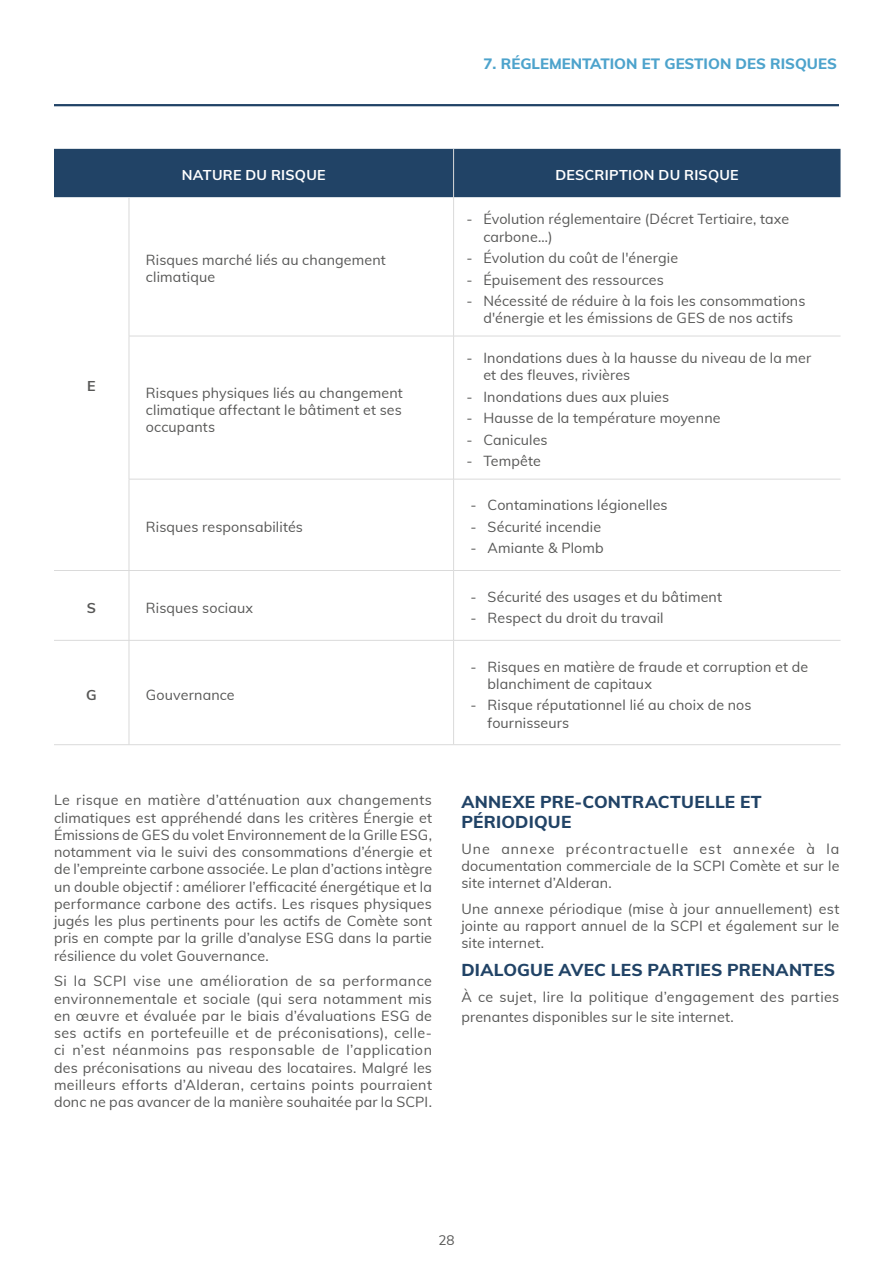
<style>
.page{position:relative;width:893px;height:1263px;background:#fff}
.page>*{position:absolute;margin:0;border:0;box-sizing:border-box;transform-origin:0 0}
.TITRE_1{font:800 17.25px/19.5px "Muli";letter-spacing:.01em;color:#214366}
.PARAGRAPHE_TEXTE_COURANT{font:800 17.25px "Muli";letter-spacing:.01em;color:#214366}
.t1{font:800 15px "Muli";color:#4da3cc}
.PARAGRAPHE_TEXTE_COURANT-2{font:14.25px/17.2px "Muli";letter-spacing:.01em;color:#575756}
.t2{font:700 14.25px "Muli";letter-spacing:.015em;color:#fff}
.t3{font:700 14.25px "Muli";color:#575756}
.t4{font:13.5px "Muli";color:#575756}
</style>
<div class="page">
<hr style="left:54px;top:104px;width:785px;height:2px;background:#214366">
<div style="left:54px;top:149px;width:786px;height:48px;background:#214366"></div>
<hr style="left:453px;top:149px;width:1px;height:48px;background:#dadada">
<hr style="left:453px;top:197px;width:1px;height:139px;background:#dadada">
<hr style="left:129px;top:336px;width:325px;height:1px;background:#dadada">
<hr style="left:454px;top:336px;width:386px;height:1px;background:#dadada">
<hr style="left:453px;top:336px;width:1px;height:143px;background:#dadada">
<hr style="left:129px;top:479px;width:325px;height:1px;background:#dadada">
<hr style="left:454px;top:479px;width:386px;height:1px;background:#dadada">
<hr style="left:453px;top:479px;width:1px;height:91px;background:#dadada">
<hr style="left:54px;top:570px;width:75px;height:1px;background:#dadada">
<hr style="left:129px;top:570px;width:325px;height:1px;background:#dadada">
<hr style="left:454px;top:570px;width:386px;height:1px;background:#dadada">
<hr style="left:453px;top:571px;width:1px;height:69px;background:#dadada">
<hr style="left:54px;top:640px;width:75px;height:1px;background:#dadada">
<hr style="left:129px;top:640px;width:325px;height:1px;background:#dadada">
<hr style="left:454px;top:640px;width:386px;height:1px;background:#dadada">
<hr style="left:453px;top:640px;width:1px;height:104px;background:#dadada">
<hr style="left:54px;top:744px;width:75px;height:1px;background:#dadada">
<hr style="left:129px;top:744px;width:325px;height:1px;background:#dadada">
<hr style="left:454px;top:744px;width:386px;height:1px;background:#dadada">
<hr style="left:129px;top:197px;width:1px;height:139px;background:#dadada">
<hr style="left:129px;top:336px;width:1px;height:143px;background:#dadada">
<hr style="left:129px;top:479px;width:1px;height:91px;background:#dadada">
<hr style="left:129px;top:571px;width:1px;height:69px;background:#dadada">
<hr style="left:129px;top:640px;width:1px;height:104px;background:#dadada">
<p class="t1" style="left:484px;top:53px;width:355px">7. RÉGLEMENTATION ET GESTION DES RISQUES</p>
<p class="t2" style="left:182px;top:165px;width:145px">NATURE DU RISQUE</p>
<p class="t2" style="left:555px;top:165px;width:185px">DESCRIPTION DU RISQUE</p>
<p class="t3" style="left:87px;top:375px;width:10px">E</p>
<p class="PARAGRAPHE_TEXTE_COURANT-2" style="left:146px;top:251px;width:241px">Risques marché liés au changement climatique</p>
<p class="PARAGRAPHE_TEXTE_COURANT-2" style="left:146px;top:383px;width:258px;text-align:justify">Risques physiques liés au changement climatique affectant le bâtiment et ses occupants</p>
<p class="PARAGRAPHE_TEXTE_COURANT-2" style="left:146px;top:517px;width:159px">Risques responsabilités</p>
<p class="t3" style="left:87px;top:597px;width:11px">S</p>
<p class="PARAGRAPHE_TEXTE_COURANT-2" style="left:146px;top:598px;width:109px">Risques sociaux</p>
<p class="t3" style="left:86px;top:684px;width:12px">G</p>
<p class="PARAGRAPHE_TEXTE_COURANT-2" style="left:146px;top:685px;width:90px">Gouvernance</p>
<p class="PARAGRAPHE_TEXTE_COURANT-2" style="left:54px;top:791px;width:380px;text-align:justify">Le risque en matière d’atténuation aux changements climatiques est appréhendé dans les critères Énergie et Émissions de GES du volet Environnement de la Grille ESG, notamment via le suivi des consommations d’énergie et de l’empreinte carbone associée. Le plan d’actions intègre un double objectif : améliorer l’efficacité énergétique et la performance carbone des actifs. Les risques physiques jugés les plus pertinents pour les actifs de Comète sont pris en compte par la grille d’analyse ESG dans la partie résilience du volet Gouvernance.</p>
<p class="PARAGRAPHE_TEXTE_COURANT-2" style="left:54px;top:972px;width:380px;text-align:justify">Si la SCPI vise une amélioration de sa performance environnementale et sociale (qui sera notamment mis en œuvre et évaluée par le biais d’évaluations ESG de ses actifs en portefeuille et de préconisations), celle&shy;ci n’est néanmoins pas responsable de l’application des préconisations au niveau des locataires. Malgré les meilleurs efforts d’Alderan, certains points pourraient donc ne pas avancer de la manière souhaitée par la SCPI.</p>
<p class="PARAGRAPHE_TEXTE_COURANT-2" style="left:483px;top:210px;width:307px;text-indent:-17px">- Évolution réglementaire (Décret Tertiaire, taxe carbone…)</p>
<p class="PARAGRAPHE_TEXTE_COURANT-2" style="left:466px;top:249px;width:213px">- Évolution du coût de l'énergie</p>
<p class="PARAGRAPHE_TEXTE_COURANT-2" style="left:466px;top:270px;width:199px">- Épuisement des ressources</p>
<p class="PARAGRAPHE_TEXTE_COURANT-2" style="left:466px;top:292px;width:341px;text-align:center">- Nécessité de réduire à la fois les consommations d'énergie et les émissions de GES de nos actifs</p>
<p class="PARAGRAPHE_TEXTE_COURANT-2" style="left:483px;top:349px;width:329px;text-indent:-17px">- Inondations dues à la hausse du niveau de la mer et des fleuves, rivières</p>
<p class="PARAGRAPHE_TEXTE_COURANT-2" style="left:466px;top:387px;width:204px">- Inondations dues aux pluies</p>
<p class="PARAGRAPHE_TEXTE_COURANT-2" style="left:466px;top:409px;width:256px">- Hausse de la température moyenne</p>
<p class="PARAGRAPHE_TEXTE_COURANT-2" style="left:466px;top:430px;width:83px">- Canicules</p>
<p class="PARAGRAPHE_TEXTE_COURANT-2" style="left:466px;top:452px;width:76px">- Tempête</p>
<p class="PARAGRAPHE_TEXTE_COURANT-2" style="left:471px;top:496px;width:199px">- Contaminations légionelles</p>
<p class="PARAGRAPHE_TEXTE_COURANT-2" style="left:471px;top:517px;width:132px">- Sécurité incendie</p>
<p class="PARAGRAPHE_TEXTE_COURANT-2" style="left:471px;top:539px;width:135px">- Amiante &amp; Plomb</p>
<p class="PARAGRAPHE_TEXTE_COURANT-2" style="left:471px;top:587px;width:253px">- Sécurité des usages et du bâtiment</p>
<p class="PARAGRAPHE_TEXTE_COURANT-2" style="left:471px;top:609px;width:194px">- Respect du droit du travail</p>
<p class="PARAGRAPHE_TEXTE_COURANT-2" style="left:488px;top:657px;width:322px;text-indent:-17px">- Risques en matière de fraude et corruption et de blanchiment de capitaux</p>
<p class="PARAGRAPHE_TEXTE_COURANT-2" style="left:488px;top:696px;width:265px;text-indent:-17px">- Risque réputationnel lié au choix de nos fournisseurs</p>
<p class="TITRE_1" style="left:461px;top:791px;width:302px">ANNEXE PRE-CONTRACTUELLE ET<br>PÉRIODIQUE</p>
<p class="PARAGRAPHE_TEXTE_COURANT-2" style="left:461px;top:839px;width:380px;text-align:justify">Une annexe précontractuelle est annexée à la documentation commerciale de la SCPI Comète et sur le site internet d’Alderan.</p>
<p class="PARAGRAPHE_TEXTE_COURANT-2" style="left:461px;top:899px;width:379px;text-align:justify">Une annexe périodique (mise à jour annuellement) est jointe au rapport annuel de la SCPI et également sur le site internet.</p>
<p class="PARAGRAPHE_TEXTE_COURANT" style="left:461px;top:957px;width:375px">DIALOGUE AVEC LES PARTIES PRENANTES</p>
<p class="PARAGRAPHE_TEXTE_COURANT-2" style="left:461px;top:986px;width:379px;line-height:19.5px">À ce sujet, lire la politique d’engagement des parties prenantes disponibles sur le site internet.</p>
<p class="t4" style="left:438px;top:1230px;width:18px">28</p>
</div>
